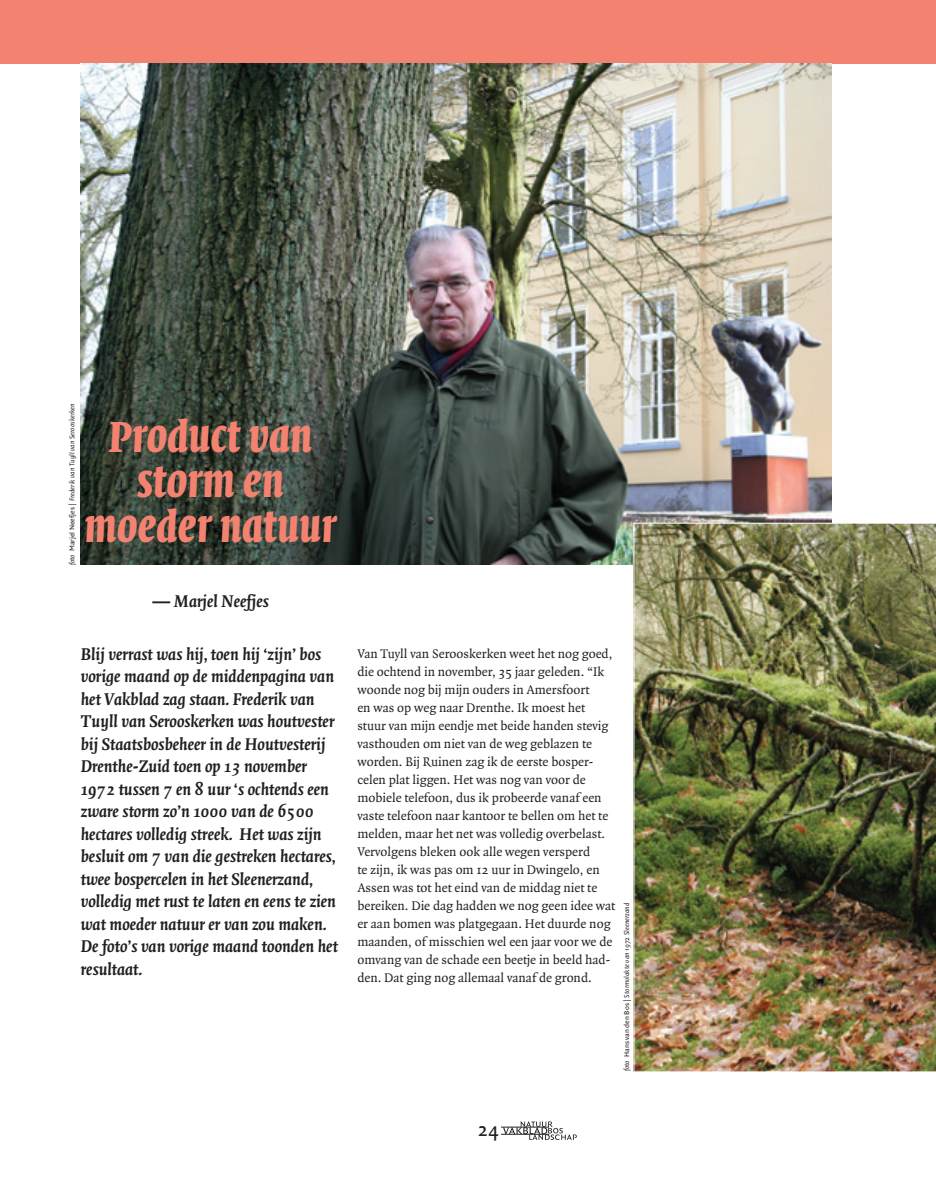
<style>
.page{position:relative;width:936px;height:1191px;background:#fff}
.page>*{position:absolute;margin:0;border:0;box-sizing:border-box;transform-origin:0 0}
.t1{font:italic 700 45px/45px "Quadraat Dis";color:#f48270;text-align:center}
.t2{font:21px "Quadraat Sans";color:#231f20}
.t3{font:italic 700 18px/22.5px "Quadraat";color:#231f20}
.t4{font:13.5px/18px "Quadraat";color:#231f20}
.t5{font:italic 7.5px "Quadraat Sans";color:#231f20}
.s1{font-style:normal}
</style>
<div class="page">
<svg style="left:503px;top:1121px;width:73px;height:18px"></svg>
<hr style="left:501px;top:1126px;width:48px;height:1px;background:#231f20">
<hr style="left:501px;top:1134px;width:48px;height:1px;background:#231f20">
<div style="left:0;top:0;width:935px;height:64px;background:#f48270"></div>
<img style="left:81px;top:64px;width:750px;height:500px">
<img style="left:633px;top:523px;width:302px;height:549px">
<p class="t5" style="left:68px;top:565px;width:163px;rotate:-90deg">foto <span class="s1">Marjel Neefjes |</span> Frederik van Tuyll van Serooskerken</p>
<h1 class="t1" style="left:85px;top:416px;width:253px">Product van storm en moeder natuur</h1>
<h3 class="t3" style="left:152px;top:590px;width:118px">— Marjel Neefjes</h3>
<p class="t3" style="left:81px;top:643px;width:258px">Blij verrast was hij, toen hij ‘zijn’ bos vorige maand op de middenpagina van het Vakblad zag staan. Frederik van Tuyll van Serooskerken was houtvester bij Staatsbosbeheer in de Houtvesterij Drenthe-Zuid toen op 13 november 1972 tussen 7 en 8 uur ‘s ochtends een zware storm zo’n 1000 van de 6500 hectares volledig streek. Het was zijn besluit om 7 van die gestreken hectares, twee bospercelen in het Sleenerzand, volledig met rust te laten en eens te zien wat moeder natuur er van zou maken.<br>De foto’s van vorige maand toonden het resultaat.</p>
<p class="t4" style="left:357px;top:645px;width:259px">Van Tuyll van Serooskerken weet het nog goed, die ochtend in november, 35 jaar geleden. “Ik woonde nog bij mijn ouders in Amersfoort<br>en was op weg naar Drenthe. Ik moest het stuur van mijn eendje met beide handen stevig vasthouden om niet van de weg geblazen te worden. Bij Ruinen zag ik de eerste bosper&shy;celen plat liggen. Het was nog van voor de mobiele telefoon, dus ik probeerde vanaf een vaste telefoon naar kantoor te bellen om het te melden, maar het net was volledig overbelast.<br>Vervolgens bleken ook alle wegen versperd<br>te zijn, ik was pas om 12 uur in Dwingelo, en Assen was tot het eind van de middag niet te bereiken. Die dag hadden we nog geen idee wat er aan bomen was platgegaan. Het duurde nog maanden, of misschien wel een jaar voor we de omvang van de schade een beetje in beeld had&shy;den. Dat ging nog allemaal vanaf de grond.</p>
<p class="t5" style="left:622px;top:1071px;width:170px;rotate:-90deg">foto <span class="s1">Hans van den Bos |</span> Stormvlakte van 1972 Sleenerzand</p>
<h2 class="t2" style="left:478px;top:1117px;width:22px">24</h2>
</div>
